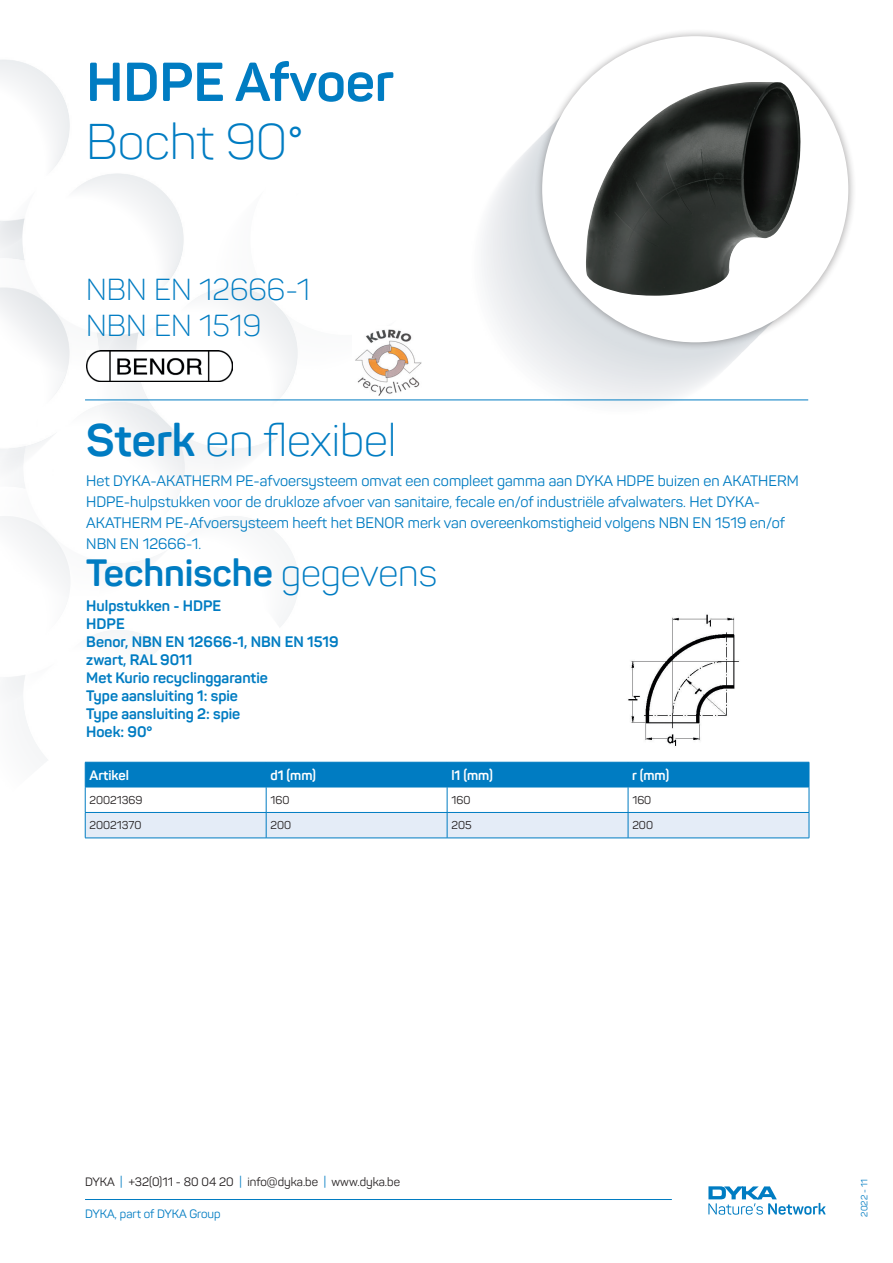
<style>
.page{position:relative;width:893px;height:1263px;background:#fff}
.page>*{position:absolute;margin:0;border:0;box-sizing:border-box;transform-origin:0 0}
.t1{font:700 54px "Panton";color:#007cc2}
.t2{font:300 49.5px "Panton";color:#007cc2}
.t3{font:300 45px "Panton";color:#007cc2}
.t4{font:700 37.5px "Panton";color:#007cc2}
.t5{font:300 30px/36px "Panton";color:#007cc2}
.t6{font:15px/21px "Panton";color:#007cc2}
.t7{font:700 15px/18px "Panton";color:#007cc2}
.t8{font:700 13.5px "Panton";color:#fff}
.t9{font:12px "Panton";color:#231f20}
.t10{font:12px "Panton";color:#007cc2}
.t11{font:11.25px "Panton";color:#231f20}
.t12{font:9px "Panton";color:#007cc2}
.s1{font-family:"Calibri"}
.s2{font-weight:700}
.s3{font-weight:300}
.s4{color:#007cc2}
</style>
<div class="page">
<hr style="left:85px;top:1199px;width:587px;height:1px;background:#007cc2">
<svg style="left:708px;top:1186px;width:118px;height:29px"></svg>
<img style="left:0;top:60px;width:455px;height:340px">
<img style="left:0;top:357px;width:340px;height:447px">
<img style="left:455px;top:144px;width:354px;height:259px">
<hr style="left:85px;top:400px;width:723px;height:1px;background:#007cc2">
<img style="left:352px;top:327px;width:71px;height:71px">
<img style="left:86px;top:351px;width:147px;height:30px">
<hr style="left:447px;top:838px;width:181px;height:1px;background:#007cc2">
<hr style="left:628px;top:838px;width:181px;height:1px;background:#007cc2">
<svg style="left:85px;top:762px;width:725px;height:76px"></svg>
<hr style="left:85px;top:838px;width:181px;height:1px;background:#007cc2">
<hr style="left:266px;top:838px;width:181px;height:1px;background:#007cc2">
<img style="left:628px;top:614px;width:111px;height:132px">
<div style="left:534px;top:28px;width:322px;height:322px;background:#231f20;opacity:.4"></div>
<div style="left:542px;top:36px;width:306px;height:306px;background:#fff;border-radius:50%"></div>
<img style="left:586px;top:82px;width:215px;height:214px">
<h1 class="t1" style="left:86px;top:48px;width:309px">HDPE Afvoer</h1>
<h2 class="t2" style="left:86px;top:112px;width:219px">Bocht 90<span class="s1">°</span></h2>
<h3 class="t5" style="left:86px;top:272px;width:225px">NBN EN 12666-1<br>NBN EN 1519</h3>
<h3 class="t3" style="left:86px;top:413px;width:312px"><span class="s2">Sterk</span> en flexibel</h3>
<p class="t6" style="left:86px;top:470px;width:714px">Het DYKA-AKATHERM PE-afvoersysteem omvat een compleet gamma aan DYKA HDPE buizen en AKATHERM HDPE-hulpstukken voor de drukloze afvoer van sanitaire, fecale en/of industriële afvalwaters. Het DYKA-AKATHERM PE-Afvoersysteem heeft het BENOR merk van overeenkomstigheid volgens NBN EN 1519 en/of NBN EN 12666-1.</p>
<h3 class="t4" style="left:86px;top:549px;width:352px">Technische <span class="s3">gegevens</span></h3>
<p class="t7" style="left:86px;top:596px;width:254px">Hulpstukken - HDPE<br>HDPE<br>Benor, NBN EN 12666-1, NBN EN 1519 zwart, RAL 9011<br>Met Kurio recyclinggarantie<br>Type aansluiting 1: spie<br>Type aansluiting 2: spie<br>Hoek: 90°</p>
<p class="t8" style="left:89px;top:766px;width:41px">Artikel</p>
<p class="t8" style="left:270px;top:766px;width:47px">d1 (mm)</p>
<p class="t8" style="left:451px;top:766px;width:43px">l1 (mm)</p>
<p class="t8" style="left:632px;top:766px;width:38px">r (mm)</p>
<p class="t11" style="left:89px;top:793px;width:55px">20021369</p>
<p class="t11" style="left:270px;top:793px;width:21px">160</p>
<p class="t11" style="left:451px;top:793px;width:21px">160</p>
<p class="t11" style="left:632px;top:793px;width:21px">160</p>
<p class="t11" style="left:89px;top:818px;width:53px">20021370</p>
<p class="t11" style="left:270px;top:818px;width:22px">200</p>
<p class="t11" style="left:451px;top:818px;width:22px">205</p>
<p class="t11" style="left:632px;top:818px;width:22px">200</p>
<p class="t9" style="left:85px;top:1174px;width:316px">DYKA <span class="s4">|</span> +32(0)11 - 80 04 20 <span class="s4">|</span> info@dyka.be <span class="s4">|</span> www.dyka.be</p>
<p class="t10" style="left:85px;top:1206px;width:137px">DYKA, part of DYKA Group</p>
<p class="t12" style="left:859px;top:1216px;width:39px;rotate:-90deg">2022 - 11</p>
</div>
